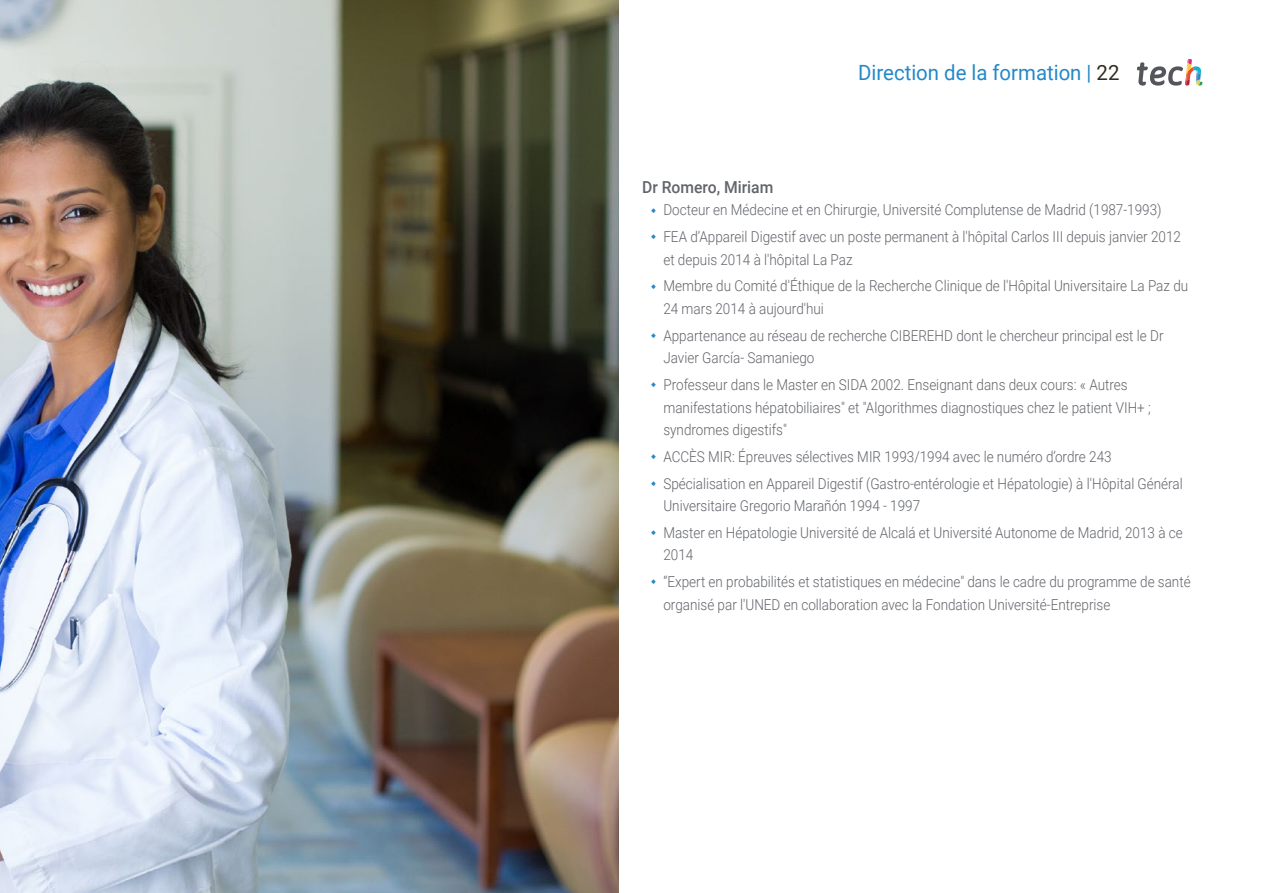
<style>
.page{position:relative;width:1263px;height:893px;background:#fff}
.page>*{position:absolute;margin:0;border:0;box-sizing:border-box;transform-origin:0 0}
.t1{font:21px "Roboto";color:#2488c9}
.t2{font:500 16.5px "Roboto";color:#61646a;scale:.95 1}
.t3{font:300 15px/26.7px "Roboto";color:#61646a;scale:.9 1}
.s1{color:#312e20}
</style>
<div class="page">
<img style="left:0;top:0;width:619px;height:893px">
<svg style="left:1137px;top:59px;width:65px;height:27px"></svg>
<h1 class="t1" style="left:858px;top:57px;width:263px">Direction de la formation | <span class="s1">22</span></h1>
<p class="t2" style="left:642px;top:176px;width:140px">Dr Romero, Miriam</p>
<p class="t3" style="left:663px;top:196px;width:577px">Docteur en Médecine et en Chirurgie, Université Complutense de Madrid (1987-1993)<br>FEA d’Appareil Digestif avec un poste permanent à l'hôpital Carlos III depuis janvier 2012</p>
<p class="t3" style="left:663px;top:245px;width:585px">et depuis 2014 à l'hôpital La Paz<br>Membre du Comité d'Éthique de la Recherche Clinique de l'Hôpital Universitaire La Paz du</p>
<p class="t3" style="left:663px;top:295px;width:557px">24 mars 2014 à aujourd'hui<br>Appartenance au réseau de recherche CIBEREHD dont le chercheur principal est le Dr</p>
<p class="t3" style="left:663px;top:344px;width:517px">Javier García- Samaniego<br>Professeur dans le Master en SIDA 2002. Enseignant dans deux cours: « Autres</p>
<p class="t3" style="left:663px;top:395px;width:543px;line-height:22.5px">manifestations hépatobiliaires" et "Algorithmes diagnostiques chez le patient VIH+ ; syndromes digestifs"</p>
<p class="t3" style="left:663px;top:442px;width:579px">ACCÈS MIR: Épreuves sélectives MIR 1993/1994 avec le numéro d’ordre 243<br>Spécialisation en Appareil Digestif (Gastro-entérologie et Hépatologie) à l'Hôpital Général</p>
<p class="t3" style="left:663px;top:492px;width:579px">Universitaire Gregorio Marañón 1994 - 1997<br>Master en Hépatologie Université de Alcalá et Université Autonome de Madrid, 2013 à ce</p>
<p class="t3" style="left:663px;top:541px;width:587px">2014<br>“Expert en probabilités et statistiques en médecine" dans le cadre du programme de santé</p>
<p class="t3" style="left:663px;top:590px;width:498px">organisé par l'UNED en collaboration avec la Fondation Université-Entreprise</p>
</div>
